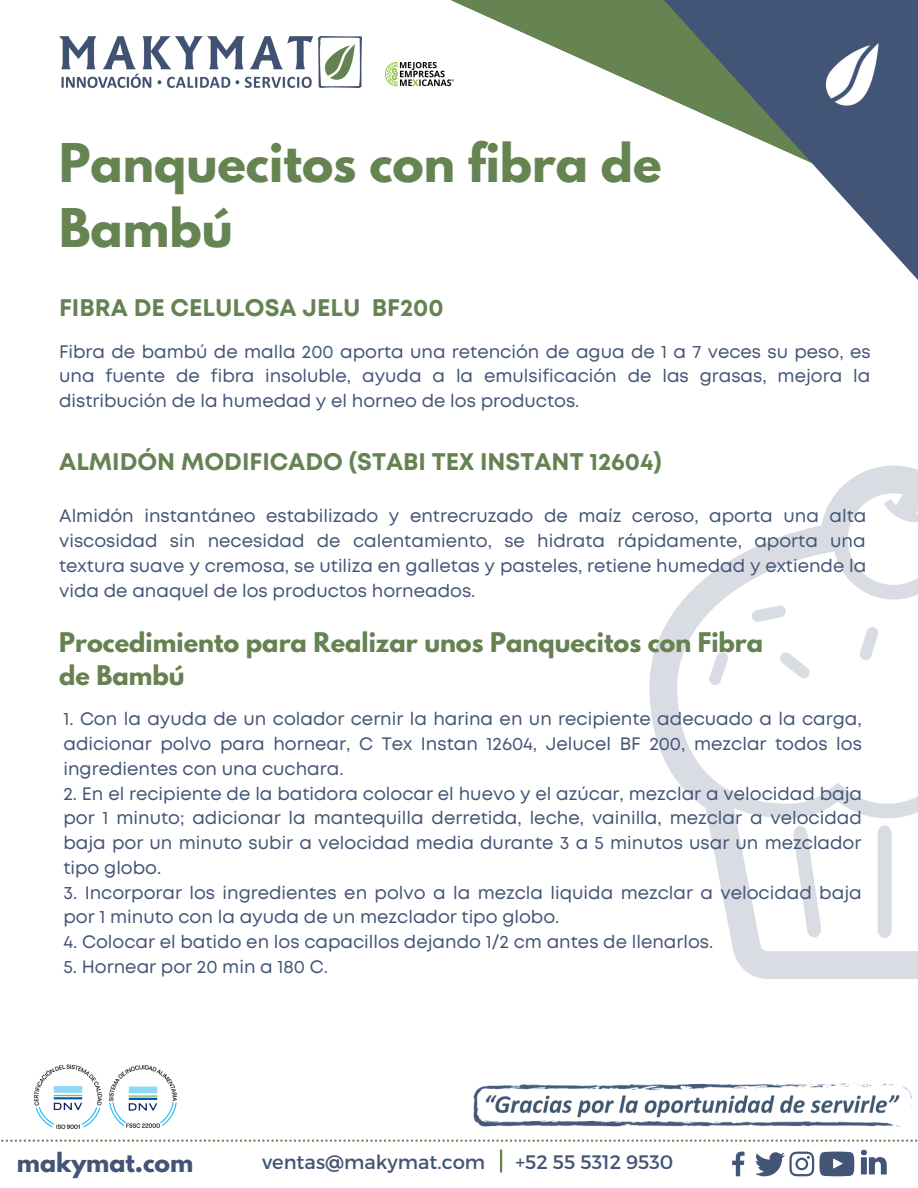
<style>
.page{position:relative;width:918px;height:1188px;background:#fff}
.page>*{position:absolute;margin:0;border:0;box-sizing:border-box;transform-origin:0 0}
.t1{font:700 47.25px/65.2px "League Spartan";color:#658452}
.t2{font:700 24px "Mont";color:#658252}
.t3{font:700 24px/32.7px "League Spartan";color:#658252}
.t4{font:700 23.55px "League Spartan";color:#435577}
.t5{font:19.5px "Montserrat";color:#435577}
.t6{font:18px/24.8px "Mont";color:#435577;text-align:justify}
</style>
<div class="page">
<svg style="left:473px;top:0;width:445px;height:280px"></svg>
<img style="left:820px;top:44px;width:61px;height:68px">
<img style="left:60px;top:37px;width:302px;height:51px">
<img style="left:385px;top:62px;width:69px;height:25px">
<hr style="left:500px;top:1150px;width:2px;height:22px;background:#658452">
<svg style="left:861px;top:1150px;width:26px;height:24px"></svg>
<svg style="left:732px;top:1152px;width:13px;height:24px"></svg>
<svg style="left:755px;top:1152px;width:99px;height:24px"></svg>
<img style="left:34px;top:1064px;width:68px;height:65px">
<img style="left:108px;top:1065px;width:69px;height:63px">
<svg style="left:1px;top:1140px;width:917px;height:2px"></svg>
<img style="left:473px;top:1083px;width:439px;height:44px">
<img style="left:478px;top:1092px;width:426px;height:27px">
<svg style="left:649px;top:465px;width:269px;height:514px"></svg>
<h1 class="t1" style="left:59px;top:136px;width:604px">Panquecitos con fibra de<br>Bambú</h1>
<h2 class="t2" style="left:59px;top:299px;width:386px">FIBRA DE CELULOSA JELU BF200</h2>
<p class="t6" style="left:59px;top:340px;width:813px">Fibra de bambú de malla 200 aporta una retención de agua de 1 a 7 veces su peso, es una fuente de fibra insoluble, ayuda a la emulsificación de las grasas, mejora la distribución de la humedad y el horneo de los productos.</p>
<h2 class="t2" style="left:59px;top:453px;width:604px">ALMIDÓN MODIFICADO (STABI TEX INSTANT 12604)</h2>
<p class="t6" style="left:59px;top:505px;width:809px">Almidón instantáneo estabilizado y entrecruzado de maíz ceroso, aporta una alta viscosidad sin necesidad de calentamiento, se hidrata rápidamente, aporta una textura suave y cremosa, se utiliza en galletas y pasteles, retiene humedad y extiende la vida de anaquel de los productos horneados.</p>
<h2 class="t3" style="left:59px;top:629px;width:706px">Procedimiento para Realizar unos Panquecitos con Fibra de Bambú</h2>
<p class="t6" style="left:63px;top:708px;width:800px">1. Con la ayuda de un colador cernir la harina en un recipiente adecuado a la carga, adicionar polvo para hornear, C Tex Instan 12604, Jelucel BF 200, mezclar todos los ingredientes con una cuchara.</p>
<p class="t6" style="left:63px;top:782px;width:800px">2. En el recipiente de la batidora colocar el huevo y el azúcar, mezclar a velocidad baja por 1 minuto; adicionar la mantequilla derretida, leche, vainilla, mezclar a velocidad baja por un minuto subir a velocidad media durante 3 a 5 minutos usar un mezclador tipo globo.</p>
<p class="t6" style="left:63px;top:881px;width:800px">3. Incorporar los ingredientes en polvo a la mezcla liquida mezclar a velocidad baja por 1 minuto con la ayuda de un mezclador tipo globo.</p>
<p class="t6" style="left:63px;top:931px;width:651px">4. Colocar el batido en los capacillos dejando 1/2 cm antes de llenarlos.</p>
<p class="t6" style="left:63px;top:956px;width:266px">5. Hornear por 20 min a 180 C.</p>
<h3 class="t4" style="left:17px;top:1151px;width:178px">makymat.com</h3>
<p class="t5" style="left:262px;top:1150px;width:225px">ventas@makymat.com</p>
<p class="t5" style="left:515px;top:1150px;width:159px">+52 55 5312 9530</p>
</div>
